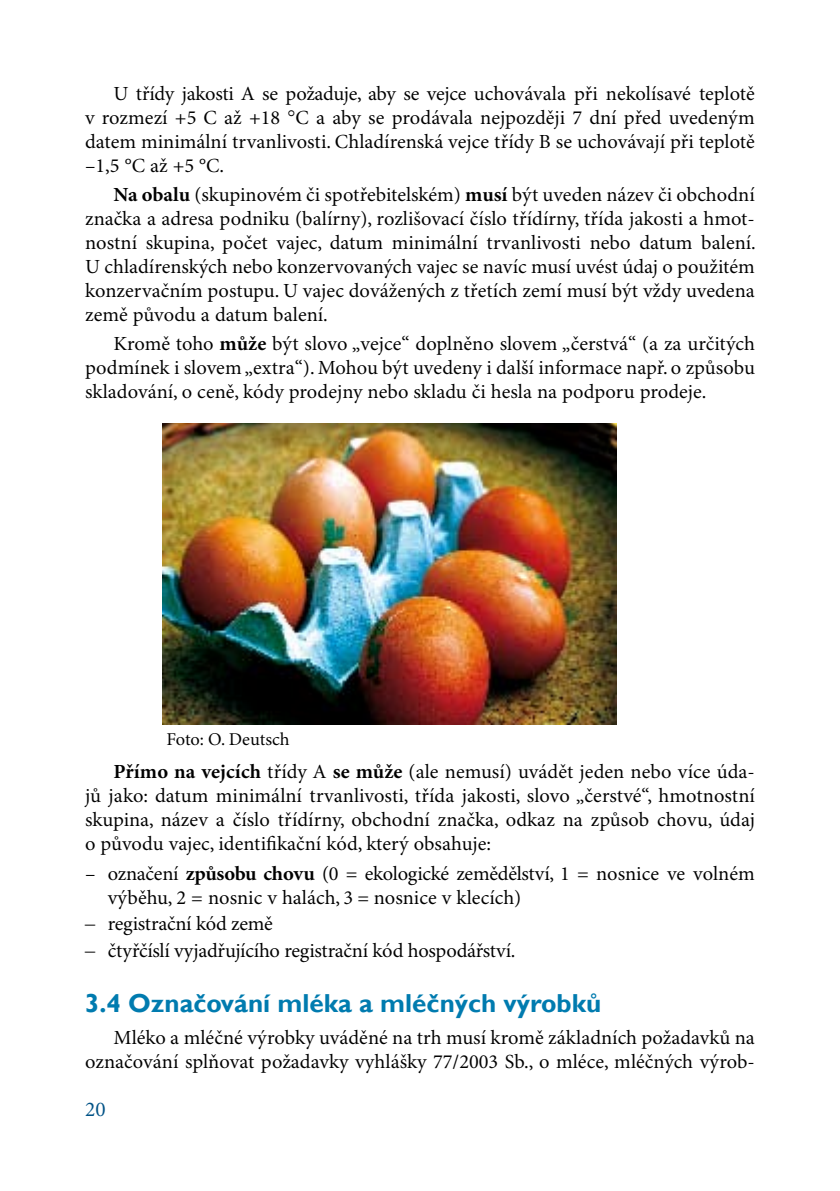
<style>
.page{position:relative;width:840px;height:1191px;background:#fff}
.page>*{position:absolute;margin:0;border:0;box-sizing:border-box;transform-origin:0 0}
.t1{font:700 26px "Gill Sans";color:#007baf}
.t2{font:21px "Minion Pro";color:#005286}
.t3{font:20px/24px "Minion Pro";color:#000;text-align:justify}
.t4{font:18px "Minion Pro";color:#000}
.s1{font-family:"Times New Roman"}
.s2{font-weight:700}
</style>
<div class="page">
<img style="left:163px;top:424px;width:453px;height:300px">
<p class="t3" style="left:85px;top:82px;width:670px;text-indent:28px">U třídy jakosti A se požaduje, aby se vejce uchovávala při nekolísavé teplotě v rozmezí +5 C až +18 <span class="s1">°</span>C a aby se prodávala nejpozději 7 dní před uvedeným datem minimální trvanlivosti. Chladírenská vejce třídy B se uchovávají při teplotě –1,5 °C až +5 °C.</p>
<p class="t3" style="left:85px;top:183px;width:672px;text-indent:28px"><span class="s2">Na obalu</span> (skupinovém či spotřebitelském) <span class="s2">musí</span> být uveden název či obchodní značka a adresa podniku (balírny), rozlišovací číslo třídírny, třída jakosti a hmot&shy;nostní skupina, počet vajec, datum minimální trvanlivosti nebo datum balení.<br>U chladírenských nebo konzervovaných vajec se navíc musí uvést údaj o použitém konzervačním postupu. U vajec dovážených z třetích zemí musí být vždy uvedena země původu a datum balení.</p>
<p class="t3" style="left:85px;top:332px;width:671px;text-indent:28px">Kromě toho <span class="s2">může</span> být slovo „vejce“ doplněno slovem „čerstvá“ (a za určitých podmínek i slovem „extra“). Mohou být uvedeny i další informace např. o způsobu skladování, o ceně, kódy prodejny nebo skladu či hesla na podporu prodeje.</p>
<p class="t4" style="left:166px;top:728px;width:125px">Foto: O. Deutsch</p>
<p class="t3" style="left:85px;top:760px;width:671px;text-indent:28px"><span class="s2">Přímo na vejcích</span> třídy A <span class="s2">se může</span> (ale nemusí) uvádět jeden nebo více úda&shy;jů jako: datum minimální trvanlivosti, třída jakosti, slovo „čerstvé“, hmotnostní skupina, název a číslo třídírny, obchodní značka, odkaz na způsob chovu, údaj o původu vajec, identifikační kód, který obsahuje:</p>
<p class="t3" style="left:108px;top:862px;width:648px;text-indent:-23px">– označení <span class="s2">způsobu chovu</span> (0 = ekologické zemědělství, 1 = nosnice ve volném výběhu, 2 = nosnic v halách, 3 = nosnice v klecích)</p>
<p class="t3" style="left:85px;top:912px;width:189px"><span class="s1">–</span> registrační kód země</p>
<p class="t3" style="left:85px;top:938px;width:431px"><span class="s1">–</span> čtyřčíslí vyjadřujícího registrační kód hospodářství.</p>
<h1 class="t1" style="left:85px;top:987px;width:517px">3.4 Označování mléka a mléčných výrobků</h1>
<p class="t3" style="left:85px;top:1026px;width:671px;text-align:right">Mléko a mléčné výrobky uváděné na trh musí kromě základních požadavků na označování splňovat požadavky vyhlášky 77/2003 Sb., o mléce, mléčných výrob-</p>
<p class="t2" style="left:85px;top:1096px;width:22px">20</p>
</div>
